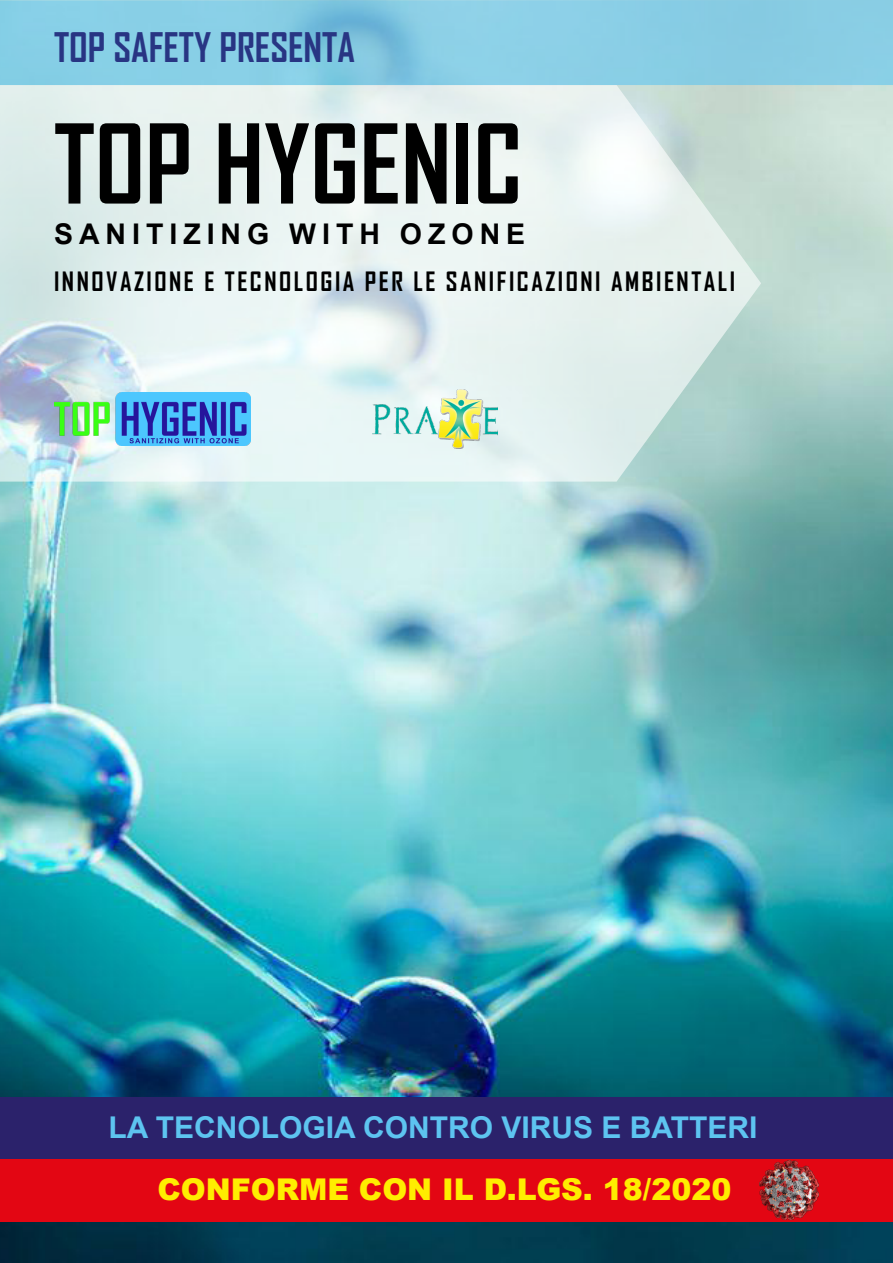
<style>
.page{position:relative;width:893px;height:1263px;background:#fff}
.page>*{position:absolute;margin:0;border:0;box-sizing:border-box;transform-origin:0 0}
.t1{font:700 105px "Agency FB";color:#000}
.t2{font:700 39px "Agency FB";color:#283583}
.t3{font:700 30px "Arial";color:#5dc4f0}
.t4{font:900 30px "Arial";color:#ffed00}
.t5{font:700 28.5px "Arial";letter-spacing:.21em;color:#000}
.t6{font:700 25.5px "Agency FB";letter-spacing:.1em;color:#000}
</style>
<div class="page">
<img style="left:0;top:85px;width:893px;height:1178px">
<svg style="left:0;top:85px;width:761px;height:397px;fill:#e7f1ef"></svg>
<svg style="left:0;top:0;width:893px;height:85px;fill:#88cee6"></svg>
<img style="left:54px;top:392px;width:197px;height:54px">
<img style="left:373px;top:389px;width:124px;height:60px">
<div style="left:0;top:1097px;width:893px;height:62px;background:#2b226b"></div>
<div style="left:0;top:1159px;width:893px;height:63px;background:#e30613"></div>
<img style="left:759px;top:1160px;width:60px;height:60px">
<h2 class="t2" style="left:54px;top:23px;width:303px">TOP SAFETY PRESENTA</h2>
<h1 class="t1" style="left:54px;top:99px;width:470px">TOP HYGENIC</h1>
<p class="t5" style="left:54px;top:214px;width:473px">SANITIZING WITH OZONE</p>
<p class="t6" style="left:54px;top:266px;width:683px">INNOVAZIONE E TECNOLOGIA PER LE SANIFICAZIONI AMBIENTALI</p>
<p class="t3" style="left:109px;top:1106px;width:650px">LA TECNOLOGIA CONTRO VIRUS E BATTERI</p>
<p class="t4" style="left:157px;top:1167px;width:575px">CONFORME CON IL D.LGS. 18/2020</p>
</div>
